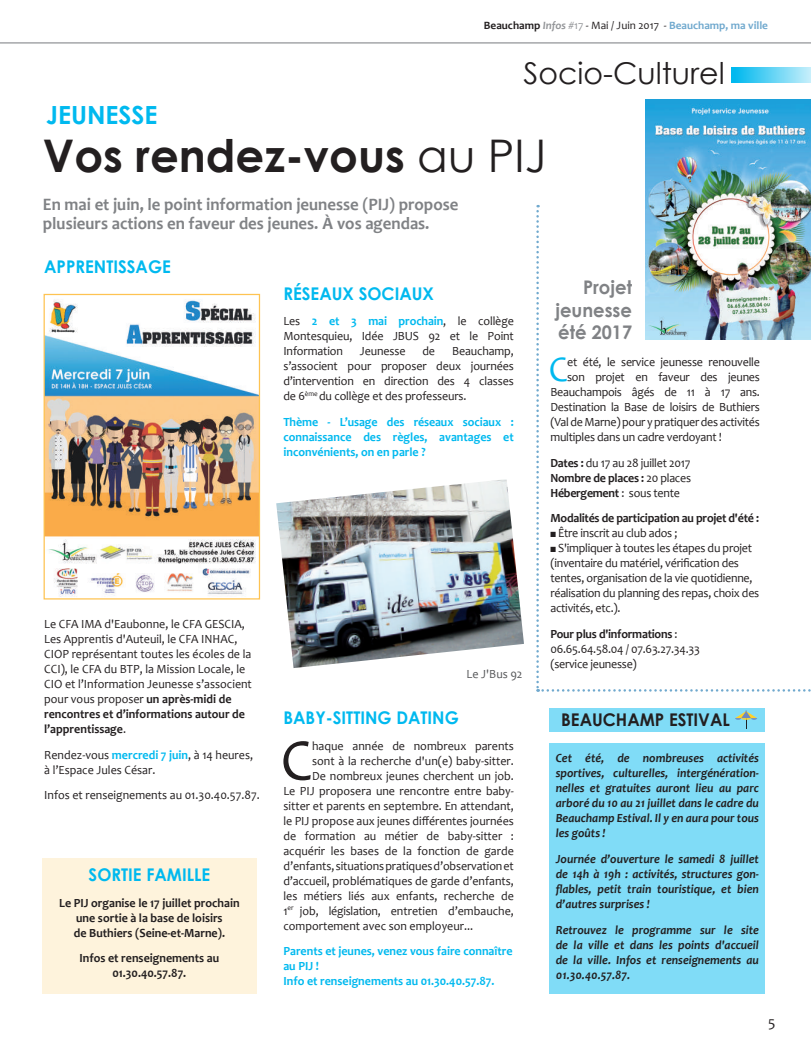
<style>
.page{position:relative;width:811px;height:1059px;background:#fff}
.page>*{position:absolute;margin:0;border:0;box-sizing:border-box;transform-origin:0 0}
.t1{font:59.75px "Candara";color:#231f20;scale:.96 1}
.t2{font:700 45px "Century Gothic";color:#231f20}
.t3{font:36.12px "Candara";color:#00b9ef;scale:.96 1}
.t4{font:30px "Century Gothic";color:#231f20}
.t5{font:700 25px "Century Gothic";color:#00b9ef}
.t6{font:700 18.75px/22.5px "Century Gothic";color:#808285;text-align:justify;scale:.96 1}
.t7{font:700 17.5px/18.8px "Candara";color:#808285;scale:.96 1}
.t8{font:700 17.5px "Century Gothic";color:#00b9ef;scale:.96 1}
.t9{font:700 17.5px "Century Gothic";color:#231f20;scale:.96 1}
.t10{font:15px "Candara";color:#231f20}
.t11{font:12.5px/15px "Candara";color:#231f20;text-align:justify;scale:.96 1}
.t12{font:12.5px/15px "Candara";letter-spacing:-.02em;color:#231f20;scale:.96 1}
.t13{font:italic 700 12.5px/15px "Candara";color:#231f20;text-align:justify;scale:.96 1}
.t14{font:700 12.5px/15px "Candara";color:#00b9ef;text-align:justify;scale:.96 1}
.t15{font:700 12.5px/15px "Candara";color:#231f20;text-align:center;scale:.96 1}
.t16{font:700 12.5px "Candara";letter-spacing:-.02em;color:#231f20;scale:.96 1}
.t17{font:12.5px "Candara";color:#57585a;scale:.96 1}
.t18{font:700 11.25px "Candara";color:#70a9ce}
.s1{color:#231f20}
.s2{font-style:italic;color:#939598}
.s3{font-weight:400;color:#939598}
.s4{font-weight:400;color:#231f20}
.s5{font-weight:400}
.s6{font-weight:700;color:#00b9ef}
.s7{font-weight:700}
</style>
<div class="page">
<hr style="left:0;top:42px;width:811px;height:2px;background:#939598">
<div style="left:731px;top:67px;width:80px;height:16px;background:linear-gradient(to right,#00b6ee,#c4eefb)"></div>
<div style="left:549px;top:744px;width:216px;height:250px;background:#80dcf7"></div>
<div style="left:549px;top:708px;width:216px;height:24px;background:#80dcf7"></div>
<img style="left:46px;top:299px;width:212px;height:298px">
<div style="left:44px;top:294px;width:216px;height:305px;border:1px solid #fec352"></div>
<img style="left:276px;top:479px;width:248px;height:189px">
<svg style="left:536px;top:205px;width:275px;height:487px"></svg>
<div style="left:43px;top:858px;width:214px;height:136px;background:#fef3dc"></div>
<svg style="left:735px;top:710px;width:22px;height:19px"></svg>
<img style="left:645px;top:100px;width:166px;height:239px">
<p class="t18" style="left:484px;top:18px;width:286px"><span class="s1">Beauchamp</span> <span class="s2">Infos</span> <span class="s3">#17</span> <span class="s4">- Mai / Juin 2017 -</span> Beauchamp, ma ville</p>
<h3 class="t5" style="left:46px;top:96px;width:113px">JEUNESSE</h3>
<h3 class="t4" style="left:523px;top:52px;width:203px">Socio-Culturel</h3>
<h2 class="t2" style="left:43px;top:121px;width:505px">Vos rendez-vous <span class="s5">au PIJ</span></h2>
<h3 class="t7" style="left:43px;top:195px;width:434px">En mai et juin, le point information jeunesse (PIJ) propose plusieurs actions en faveur des jeunes. À vos agendas.</h3>
<h3 class="t8" style="left:44px;top:254px;width:133px">APPRENTISSAGE</h3>
<h3 class="t8" style="left:283px;top:280px;width:158px">RÉSEAUX SOCIAUX</h3>
<p class="t11" style="left:283px;top:314px;width:241px">Les <span class="s6">2 et 3 mai prochain</span>, le collège Montesquieu, Idée JBUS 92 et le Point Information</p>
<p class="t11" style="left:283px;top:344px;width:241px;text-indent:169px">Beauchamp, s’associent pour proposer deux journées d’intervention en direction des 4 classes de 6<sup>ème</sup> du collège et des professeurs.</p>
<p class="t14" style="left:283px;top:414px;width:241px">Thème - L’usage des réseaux sociaux : connaissance des règles, avantages et inconvénients, on en parle ?</p>
<p class="t11" style="left:360px;top:344px;width:49px">Jeunesse</p>
<p class="t11" style="left:422px;top:344px;width:15px">de</p>
<p class="t11" style="left:44px;top:616px;width:218px;text-align:left">Le CFA IMA d'Eaubonne, le CFA GESCIA, Les Apprentis d'Auteuil, le CFA INHAC, CIOP représentant toutes les écoles de la CCI), le CFA du BTP, la Mission Locale, le CIO et l’Information Jeunesse s’associent pour vous proposer <span class="s7">un après-midi de rencontres et d’informations autour de l’apprentissage</span>.</p>
<p class="t11" style="left:44px;top:747px;width:219px">Rendez-vous <span class="s6">mercredi 7 juin</span>, à 14 heures, à l’Espace Jules César.</p>
<p class="t11" style="left:44px;top:788px;width:226px">Infos et renseignements au 01.30.40.57.87.</p>
<h3 class="t8" style="left:89px;top:861px;width:128px">SORTIE FAMILLE</h3>
<p class="t15" style="left:59px;top:895px;width:189px">Le PIJ organise le 17 juillet prochain une sortie à la base de loisirs<br>de Buthiers (Seine-et-Marne).</p>
<p class="t15" style="left:80px;top:950px;width:147px">Infos et renseignements au<br>01.30.40.57.87.</p>
<p class="t17" style="left:467px;top:666px;width:60px">Le J'Bus 92</p>
<h3 class="t8" style="left:283px;top:704px;width:184px">BABY-SITTING DATING</h3>
<h1 class="t1" style="left:281px;top:723px;width:34px">C</h1>
<p class="t11" style="left:312px;top:738px;width:212px">haque année de nombreux parents</p>
<p class="t11" style="left:312px;top:753px;width:212px">sont à la recherche d'un(e) baby-sitter.</p>
<p class="t11" style="left:312px;top:768px;width:212px">De nombreux jeunes cherchent un job.</p>
<p class="t11" style="left:283px;top:783px;width:241px">Le PIJ proposera une rencontre entre baby-</p>
<p class="t11" style="left:283px;top:798px;width:241px">sitter et parents en septembre. En attendant,</p>
<p class="t11" style="left:283px;top:813px;width:241px">le PIJ propose aux jeunes différentes journées</p>
<p class="t11" style="left:283px;top:828px;width:241px">de formation au métier de baby-sitter :</p>
<p class="t11" style="left:283px;top:843px;width:241px">acquérir les bases de la fonction de garde</p>
<p class="t11" style="left:283px;top:858px;width:242px">d’enfants, situations pratiques d’observation et</p>
<p class="t11" style="left:283px;top:873px;width:241px">d’accueil, problématiques de garde d’enfants,</p>
<p class="t11" style="left:283px;top:888px;width:241px">les métiers liés aux enfants, recherche de</p>
<p class="t11" style="left:283px;top:903px;width:241px">1<sup>er</sup> job, législation, entretien d’embauche,</p>
<p class="t11" style="left:283px;top:918px;width:199px">comportement avec son employeur...</p>
<p class="t14" style="left:283px;top:943px;width:240px;text-align:left">Parents et jeunes, venez vous faire connaître au PIJ !<br>Info et renseignements au 01.30.40.57.87.</p>
<h3 class="t6" style="left:555px;top:275px;width:81px;text-indent:28px">Projet jeunesse été 2017</h3>
<h3 class="t3" style="left:549px;top:346px;width:21px">C</h3>
<p class="t12" style="left:567px;top:354px;width:202px">et été, le service jeunesse renouvelle</p>
<p class="t12" style="left:567px;top:369px;width:202px">son projet en faveur des jeunes</p>
<p class="t12" style="left:550px;top:384px;width:220px">Beauchampois âgés de 11 à 17 ans.</p>
<p class="t12" style="left:550px;top:399px;width:220px">Destination la Base de loisirs de Buthiers</p>
<p class="t12" style="left:550px;top:414px;width:220px">(Val de Marne) pour y pratiquer des activités</p>
<p class="t12" style="left:550px;top:429px;width:180px">multiples dans un cadre verdoyant !</p>
<p class="t11" style="left:550px;top:455px;width:148px"><span class="s7">Dates :</span> du 17 au 28 juillet 2017<br><span class="s7">Nombre de places :</span> 20 places <span class="s7">Hébergement</span> : sous tente</p>
<p class="t16" style="left:550px;top:510px;width:219px">Modalités de participation au projet d'été :</p>
<p class="t12" style="left:550px;top:525px;width:134px">■ Être inscrit au club ados ;</p>
<p class="t12" style="left:550px;top:540px;width:219px">■ S'impliquer à toutes les étapes du projet (inventaire du matériel, vérification des tentes, organisation de la vie quotidienne, réalisation du planning des repas, choix des activités, etc.).</p>
<p class="t12" style="left:550px;top:626px;width:157px"><span class="s7">Pour plus d'informations</span> :<br>06.65.64.58.04 / 07.63.27.34.33 (service jeunesse)</p>
<h3 class="t9" style="left:561px;top:706px;width:177px">BEAUCHAMP ESTIVAL</h3>
<p class="t13" style="left:556px;top:750px;width:213px">Cet été, de nombreuses activités sportives, culturelles, intergénération&shy;nelles et gratuites auront lieu au parc arboré du 10 au 21 juillet dans le cadre du Beauchamp Estival. Il y en aura pour tous les goûts !</p>
<p class="t13" style="left:556px;top:851px;width:213px">Journée d’ouverture le samedi 8 juillet de 14h à 19h : activités, structures gon&shy;flables, petit train touristique, et bien d’autres surprises !</p>
<p class="t13" style="left:556px;top:922px;width:213px">Retrouvez le programme sur le site de la ville et dans les points d'accueil de la ville. Infos et renseignements au 01.30.40.57.87.</p>
<p class="t10" style="left:768px;top:1012px;width:9px">5</p>
</div>
